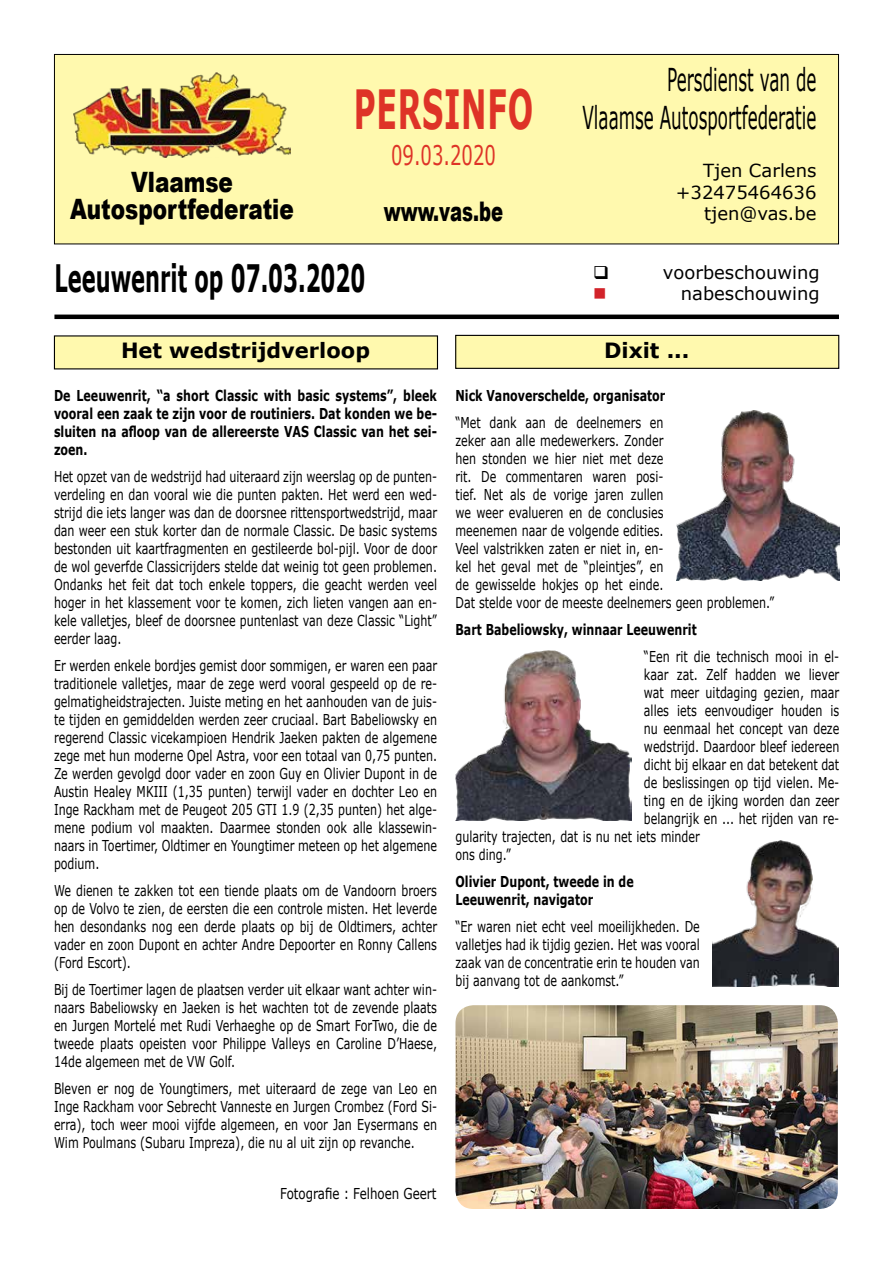
<style>
.page{position:relative;width:893px;height:1263px;background:#fff}
.page>*{position:absolute;margin:0;border:0;box-sizing:border-box;transform-origin:0 0}
.t1{font:700 54px "Verdana";letter-spacing:.025em;color:#de3327;scale:.56 1}
.t2{font:700 37.8px "Verdana";color:#000;scale:.56 1}
.t3{font:31.5px/37.8px "Verdana";color:#000;text-align:right;scale:.53 1}
.t4{font:900 28.05px/27px "Arial";color:#000;text-align:center;scale:.77 1}
.t5{font:900 27px "Arial";color:#000;scale:.67 1}
.t6{font:27px "Verdana";color:#de3327;scale:.67 1}
.t7{font:700 21px "Verdana";color:#000}
.t8{font:18px/21.6px "Verdana";color:#000;text-align:right}
.t9{font:18px "Wingdings";color:#d2232a}
.t10{font:15px/18px "Verdana";color:#000;text-align:justify;scale:.74 1}
.t11{font:700 15px/18px "Verdana";color:#000;text-align:justify;scale:.74 1}
.t12{font:15px "Verdana";color:#000;scale:.79 1}
</style>
<div class="page">
<div style="left:54px;top:336px;width:383px;height:33px;background:#fff9ae"></div>
<div style="left:54px;top:54px;width:784px;height:190px;background:#fff9ae"></div>
<div style="left:54px;top:54px;width:785px;height:190px;border:1px solid #000"></div>
<img style="left:73px;top:73px;width:218px;height:85px">
<hr style="left:54px;top:315px;width:785px;height:4px;background:#000">
<div style="left:456px;top:335px;width:383px;height:33px;background:#fff9ae"></div>
<div style="left:455px;top:335px;width:384px;height:34px;border:1px solid #000"></div>
<img style="left:676px;top:411px;width:163px;height:170px">
<img style="left:455px;top:651px;width:176px;height:169px">
<img style="left:713px;top:840px;width:126px;height:146px">
<img style="left:455px;top:1005px;width:383px;height:204px">
<h3 class="t4" style="left:70px;top:168px;width:292px">Vlaamse<br>Autosportfederatie</h3>
<h1 class="t1" style="left:354px;top:75px;width:322px">PERSINFO</h1>
<h3 class="t6" style="left:391px;top:136px;width:158px">09.03.2020</h3>
<h3 class="t5" style="left:384px;top:192px;width:180px">www.vas.be</h3>
<h3 class="t3" style="left:582px;top:61px;width:443px">Persdienst van de<br>Vlaamse Autosportfederatie</h3>
<p class="t8" style="left:676px;top:160px;width:142px">Tjen Carlens +32475464636 tjen@vas.be</p>
<h2 class="t2" style="left:54px;top:255px;width:557px">Leeuwenrit op 07.03.2020</h2>
<p class="t8" style="left:663px;top:261px;width:158px">voorbeschouwing</p>
<p class="t9" style="left:593px;top:284px;width:15px">■</p>
<p class="t8" style="left:681px;top:283px;width:140px">nabeschouwing</p>
<h3 class="t7" style="left:121px;top:337px;width:250px">Het wedstrijdverloop</h3>
<h3 class="t7" style="left:604px;top:337px;width:87px">Dixit ...</h3>
<p class="t11" style="left:54px;top:386px;width:519px">De Leeuwenrit, “a short Classic with basic systems”, bleek vooral een zaak te zijn voor de routiniers. Dat konden we be&shy;sluiten na afloop van de allereerste VAS Classic van het sei&shy;zoen.</p>
<p class="t10" style="left:54px;top:467px;width:519px">Het opzet van de wedstrijd had uiteraard zijn weerslag op de punten&shy;verdeling en dan vooral wie die punten pakten. Het werd een wed&shy;strijd die iets langer was dan de doorsnee rittensportwedstrijd, maar dan weer een stuk korter dan de normale Classic. De basic systems bestonden uit kaartfragmenten en gestileerde bol-pijl. Voor de door de wol geverfde Classicrijders stelde dat weinig tot geen problemen.<br>Ondanks het feit dat toch enkele toppers, die geacht werden veel hoger in het klassement voor te komen, zich lieten vangen aan en&shy;kele valletjes, bleef de doorsnee puntenlast van deze Classic “Light” eerder laag.</p>
<p class="t10" style="left:54px;top:656px;width:519px">Er werden enkele bordjes gemist door sommigen, er waren een paar traditionele valletjes, maar de zege werd vooral gespeeld op de re&shy;gelmatigheidstrajecten. Juiste meting en het aanhouden van de juis&shy;te tijden en gemiddelden werden zeer cruciaal. Bart Babeliowsky en regerend Classic vicekampioen Hendrik Jaeken pakten de algemene zege met hun moderne Opel Astra, voor een totaal van 0,75 punten.<br>Ze werden gevolgd door vader en zoon Guy en Olivier Dupont in de Austin Healey MKIII (1,35 punten) terwijl vader en dochter Leo en Inge Rackham met de Peugeot 205 GTI 1.9 (2,35 punten) het alge&shy;mene podium vol maakten. Daarmee stonden ook alle klassewin&shy;naars in Toertimer, Oldtimer en Youngtimer meteen op het algemene podium.</p>
<p class="t10" style="left:54px;top:881px;width:519px">We dienen te zakken tot een tiende plaats om de Vandoorn broers op de Volvo te zien, de eersten die een controle misten. Het leverde hen desondanks nog een derde plaats op bij de Oldtimers, achter vader en zoon Dupont en achter Andre Depoorter en Ronny Callens (Ford Escort).</p>
<p class="t10" style="left:54px;top:980px;width:519px">Bij de Toertimer lagen de plaatsen verder uit elkaar want achter win&shy;naars Babeliowsky en Jaeken is het wachten tot de zevende plaats en Jurgen Mortelé met Rudi Verhaeghe op de Smart ForTwo, die de tweede plaats opeisten voor Philippe Valleys en Caroline D’Haese, 14de algemeen met de VW Golf.</p>
<p class="t10" style="left:54px;top:1079px;width:519px">Bleven er nog de Youngtimers, met uiteraard de zege van Leo en Inge Rackham voor Sebrecht Vanneste en Jurgen Crombez (Ford Si&shy;erra), toch weer mooi vijfde algemeen, en voor Jan Eysermans en Wim Poulmans (Subaru Impreza), die nu al uit zijn op revanche.</p>
<p class="t12" style="left:280px;top:1183px;width:199px">Fotografie : Felhoen Geert</p>
<p class="t11" style="left:455px;top:386px;width:285px">Nick Vanoverschelde, organisator</p>
<p class="t10" style="left:455px;top:413px;width:432px;text-align:left">“Met dank aan de deelnemers en<br>zeker aan alle medewerkers. Zonder<br>hen stonden we hier niet met deze<br>rit. De commentaren waren posi-<br>tief. Net als de vorige jaren zullen<br>we weer evalueren en de conclusies<br>meenemen naar de volgende edities.<br>Veel valstrikken zaten er niet in, en-<br>kel het geval met de “pleintjes”, en<br>de gewisselde hokjes op het einde.<br>Dat stelde voor de meeste deelnemers geen problemen.”</p>
<p class="t11" style="left:455px;top:620px;width:327px">Bart Babeliowsky, winnaar Leeuwenrit</p>
<p class="t10" style="left:644px;top:647px;width:265px">“Een rit die technisch mooi in el-</p>
<p class="t10" style="left:644px;top:665px;width:266px">kaar zat. Zelf hadden we liever</p>
<p class="t10" style="left:644px;top:683px;width:266px">wat meer uitdaging gezien, maar</p>
<p class="t10" style="left:644px;top:701px;width:266px">alles iets eenvoudiger houden is</p>
<p class="t10" style="left:644px;top:719px;width:266px">nu eenmaal het concept van deze</p>
<p class="t10" style="left:644px;top:737px;width:266px">wedstrijd. Daardoor bleef iedereen</p>
<p class="t10" style="left:644px;top:755px;width:266px">dicht bij elkaar en dat betekent dat</p>
<p class="t10" style="left:644px;top:773px;width:265px">de beslissingen op tijd vielen. Me-</p>
<p class="t10" style="left:644px;top:791px;width:266px">ting en de ijking worden dan zeer</p>
<p class="t10" style="left:644px;top:809px;width:265px">belangrijk en ... het rijden van re-</p>
<p class="t10" style="left:455px;top:827px;width:332px">gularity trajecten, dat is nu net iets minder</p>
<p class="t10" style="left:455px;top:845px;width:76px">ons ding.”</p>
<p class="t11" style="left:455px;top:872px;width:242px">Olivier Dupont, tweede in de<br>Leeuwenrit, navigator</p>
<p class="t10" style="left:455px;top:917px;width:332px">“Er waren niet echt veel moeilijkheden. De valletjes had ik tijdig gezien. Het was vooral zaak van de concentratie erin te houden van bij aanvang tot de aankomst.”</p>
</div>
